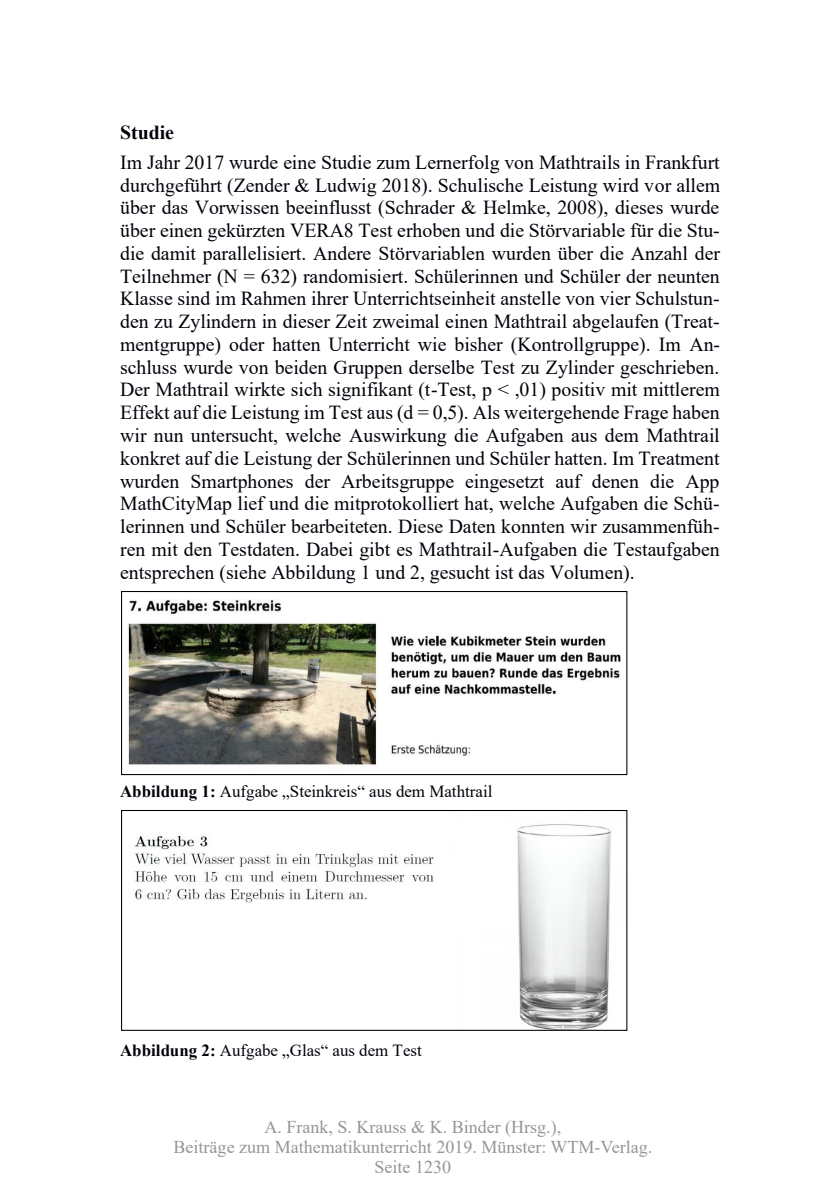
<style>
.page{position:relative;width:840px;height:1191px;background:#fff}
.page>*{position:absolute;margin:0;border:0;box-sizing:border-box;transform-origin:0 0}
.t1{font:19.8px/22.8px "Times New Roman";color:#00000a}
.t2{font:18px/20px "Times New Roman";color:#939598;text-align:center}
.t3{font:17px "Times New Roman";color:#00000a}
.s1{font-weight:700}
</style>
<div class="page">
<img style="left:128px;top:600px;width:493px;height:165px">
<div style="left:121px;top:591px;width:506px;height:184px;border:1px solid #000"></div>
<img style="left:133px;top:824px;width:479px;height:204px">
<div style="left:121px;top:810px;width:506px;height:220px;border:1px solid #000"></div>
<p class="t1" style="left:120px;top:117px;width:600px;line-height:29.8px"><span class="s1">Studie<br></span>Im Jahr 2017 wurde eine Studie zum Lernerfolg von Mathtrails in Frankfurt</p>
<p class="t1" style="left:120px;top:173px;width:601px;text-align:justify">durchgeführt (Zender &amp; Ludwig 2018). Schulische Leistung wird vor allem über das Vorwissen beeinflusst (Schrader &amp; Helmke, 2008), dieses wurde über einen gekürzten VERA8 Test erhoben und die Störvariable für die Stu&shy;die damit parallelisiert. Andere Störvariablen wurden über die Anzahl der Teilnehmer (N = 632) randomisiert. Schülerinnen und Schüler der neunten Klasse sind im Rahmen ihrer Unterrichtseinheit anstelle von vier Schulstun&shy;den zu Zylindern in dieser Zeit zweimal einen Mathtrail abgelaufen (Treat&shy;mentgruppe) oder hatten Unterricht wie bisher (Kontrollgruppe). Im An&shy;schluss wurde von beiden Gruppen derselbe Test zu Zylinder geschrieben.<br>Der Mathtrail wirkte sich signifikant (t-Test, p &lt; ,01) positiv mit mittlerem Effekt auf die Leistung im Test aus (d = 0,5). Als weitergehende Frage haben wir nun untersucht, welche Auswirkung die Aufgaben aus dem Mathtrail konkret auf die Leistung der Schülerinnen und Schüler hatten. Im Treatment wurden Smartphones der Arbeitsgruppe eingesetzt auf denen die App MathCityMap lief und die mitprotokolliert hat, welche Aufgaben die Schü&shy;lerinnen und Schüler bearbeiteten. Diese Daten konnten wir zusammenfüh&shy;ren mit den Testdaten. Dabei gibt es Mathtrail-Aufgaben die Testaufgaben entsprechen (siehe Abbildung 1 und 2, gesucht ist das Volumen).</p>
<p class="t3" style="left:120px;top:779px;width:374px"><span class="s1">Abbildung 1:</span> Aufgabe „Steinkreis“ aus dem Mathtrail</p>
<p class="t3" style="left:120px;top:1038px;width:303px"><span class="s1">Abbildung 2:</span> Aufgabe „Glas“ aus dem Test</p>
<p class="t2" style="left:173px;top:1116px;width:480px">A. Frank, S. Krauss &amp; K. Binder (Hrsg.),<br>Beiträge zum Mathematikunterricht 2019. Münster: WTM-Verlag.<br>Seite 1230</p>
</div>
